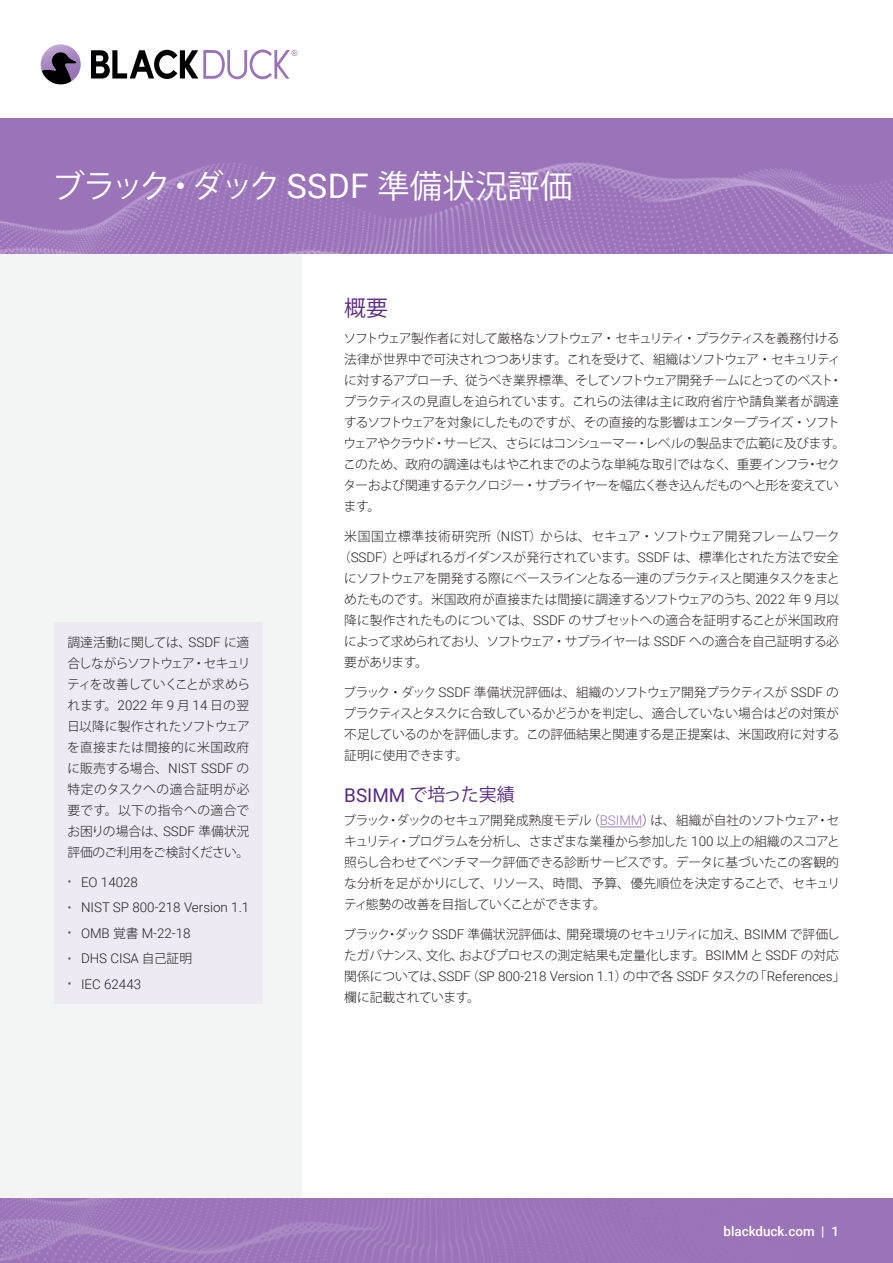
<style>
.page{position:relative;width:893px;height:1263px;background:#fff}
.page>*{position:absolute;margin:0;border:0;box-sizing:border-box;transform-origin:0 0}
.t1{font:32.25px "Koz Go Pro";letter-spacing:-.015em;color:#fff}
.t2{font:21.75px "Koz Go Pro";color:#5a2a82}
.t3{font:18px "Koz Go Pro";color:#5a2a82}
.t4{font:300 13.35px "Roboto";color:#231f20}
.t5{font:500 13.35px "Roboto";color:#fff}
.t6{font:300 12.75px/21px "Koz Go Pro";letter-spacing:-.03em;color:#231f20;text-align:justify}
.t7{font:300 12.75px "Koz Go Pro";letter-spacing:-.05em;color:#231f20}
.t8{font:300 12.75px "Koz Go Pro";letter-spacing:.015em;color:#231f20}
.t9{font:300 12.75px "Koz Go Pro";letter-spacing:-.055em;color:#231f20}
.t10{font:300 12.75px "Koz Go Pro";letter-spacing:-.005em;color:#231f20}
.s1{font-family:"Roboto";font-size:33.9px}
.s2{font-family:"Roboto";font-size:13.35px}
.s3{font-size:12.75px;color:#626365}
.s4{font-family:"Koz Go Pro";font-size:12.75px}
.s5{font-family:"Roboto";font-size:18.9px}
.s6{font-family:"Roboto";font-size:13.35px;color:#9a73b8}
</style>
<div class="page">
<div style="left:0;top:253px;width:302px;height:964px;background:#f3f4f4"></div>
<img style="left:0;top:1198px;width:893px;height:65px">
<div style="left:0;top:118px;width:893px;height:135px;background:#9a73b8"></div>
<img style="left:0;top:162px;width:893px;height:91px">
<svg style="left:41px;top:52px;width:35px;height:32px"></svg>
<svg style="left:91px;top:50px;width:206px;height:29px"></svg>
<hr style="left:600px;top:827px;width:42px;height:1px;background:#9a73b8">
<div style="left:54px;top:622px;width:209px;height:382px;background:#eeeaf3"></div>
<h1 class="t1" style="left:52px;top:165px;width:522px">ブラック・ダック <span class="s1">SSDF</span> 準備状況評価</h1>
<p class="t6" style="left:67px;top:631px;width:185px">調達活動に関しては、<span class="s2">SSDF</span> に適合しながらソフトウェア・セキュリティを改善していくことが求められます。<span class="s2">2022</span> 年 <span class="s2">9</span> 月 <span class="s2">14</span> 日の翌日以降に製作されたソフトウェアを直接または間接的に米国政府に販売する場合、<span class="s2">NIST SSDF</span> の特定のタスクへの適合証明が必要です。以下の指令への適合でお困りの場合は、<span class="s2">SSDF</span> 準備状況評価のご利用をご検討ください。</p>
<p class="t4" style="left:68px;top:873px;width:72px"><span class="s3">•</span> EO 14028</p>
<p class="t4" style="left:68px;top:898px;width:183px"><span class="s3">•</span> NIST SP 800-218 Version 1.1</p>
<p class="t4" style="left:68px;top:924px;width:125px"><span class="s3">•</span> OMB <span class="s4">覚書</span> M-22-18</p>
<p class="t4" style="left:68px;top:949px;width:126px"><span class="s3">•</span> DHS CISA <span class="s4">自己証明</span></p>
<p class="t4" style="left:68px;top:975px;width:75px"><span class="s3">•</span> IEC 62443</p>
<h2 class="t2" style="left:344px;top:294px;width:45px">概要</h2>
<p class="t6" style="left:343px;top:328px;width:503px;text-align:left">ソフトウェア製作者に対して厳格なソフトウェア・セキュリティ・プラクティスを義務付ける法律が世界中で可決されつつあります。これを受けて、組織はソフトウェア・セキュリティに対するアプローチ、従うべき業界標準、そしてソフトウェア開発チームにとってのベスト・プラクティスの見直しを迫られています。これらの法律は主に政府省庁や請負業者が調達するソフトウェアを対象にしたものですが、その直接的な影響はエンタープライズ・ソフトウェアやクラウド・サービス、さらにはコンシューマー・レベルの製品まで広範に及びます。このため、政府の調達はもはやこれまでのような単純な取引ではなく、重要インフラ・セクターおよび関連するテクノロジー・サプライヤーを幅広く巻き込んだものへと形を変えています。</p>
<p class="t8" style="left:344px;top:528px;width:497px">米国国立標準技術研究所（<span class="s2">NIST</span>）からは、セキュア・ソフトウェア開発フレームワーク</p>
<p class="t6" style="left:338px;top:547px;width:502px">（<span class="s2">SSDF</span>）と呼ばれるガイダンスが発行されています。<span class="s2">SSDF</span> は、標準化された方法で安全</p>
<p class="t9" style="left:344px;top:570px;width:497px">にソフトウェアを開発する際にベースラインとなる一連のプラクティスと関連タスクをまと</p>
<p class="t6" style="left:344px;top:589px;width:496px">めたものです。米国政府が直接または間接に調達するソフトウェアのうち、<span class="s2">2022</span> 年 <span class="s2">9</span> 月以</p>
<p class="t10" style="left:344px;top:612px;width:496px">降に製作されたものについては、<span class="s2">SSDF</span> のサブセットへの適合を証明することが米国政府</p>
<p class="t7" style="left:344px;top:633px;width:496px">によって求められており、ソフトウェア・サプライヤーは <span class="s2">SSDF</span> への適合を自己証明する必</p>
<p class="t6" style="left:344px;top:652px;width:85px">要があります。</p>
<p class="t6" style="left:344px;top:682px;width:497px">ブラック・ダック <span class="s2">SSDF</span> 準備状況評価は、組織のソフトウェア開発プラクティスが <span class="s2">SSDF</span> のプラクティスとタスクに合致しているかどうかを判定し、適合していない場合はどの対策が不足しているのかを評価します。この評価結果と関連する是正提案は、米国政府に対する証明に使用できます。</p>
<h3 class="t3" style="left:344px;top:783px;width:172px"><span class="s5">BSIMM</span> で培った実績</h3>
<p class="t6" style="left:344px;top:810px;width:498px">ブラック・ダックのセキュア開発成熟度モデル（<span class="s6">BSIMM</span>）は、組織が自社のソフトウェア・セキュリティ・プログラムを分析し、さまざまな業種から参加した <span class="s2">100</span> 以上の組織のスコアと照らし合わせてベンチマーク評価できる診断サービスです。データに基づいたこの客観的な分析を足がかりにして、リソース、時間、予算、優先順位を決定することで、セキュリティ態勢の改善を目指していくことができます。</p>
<p class="t6" style="left:344px;top:924px;width:497px">ブラック・ダック <span class="s2">SSDF</span> 準備状況評価は、開発環境のセキュリティに加え、<span class="s2">BSIMM</span> で評価したガバナンス、文化、およびプロセスの測定結果も定量化します。<span class="s2">BSIMM</span> と <span class="s2">SSDF</span> の対応</p>
<p class="t4" style="left:344px;top:967px;width:502px"><span class="s4">関係については、</span>SSDF<span class="s4">（</span>SP 800-218 Version 1.1<span class="s4">）の中で各</span> SSDF <span class="s4">タスクの「</span>References<span class="s4">」</span></p>
<p class="t6" style="left:344px;top:987px;width:137px">欄に記載されています。</p>
<p class="t5" style="left:724px;top:1222px;width:117px">blackduck.com | 1</p>
</div>
